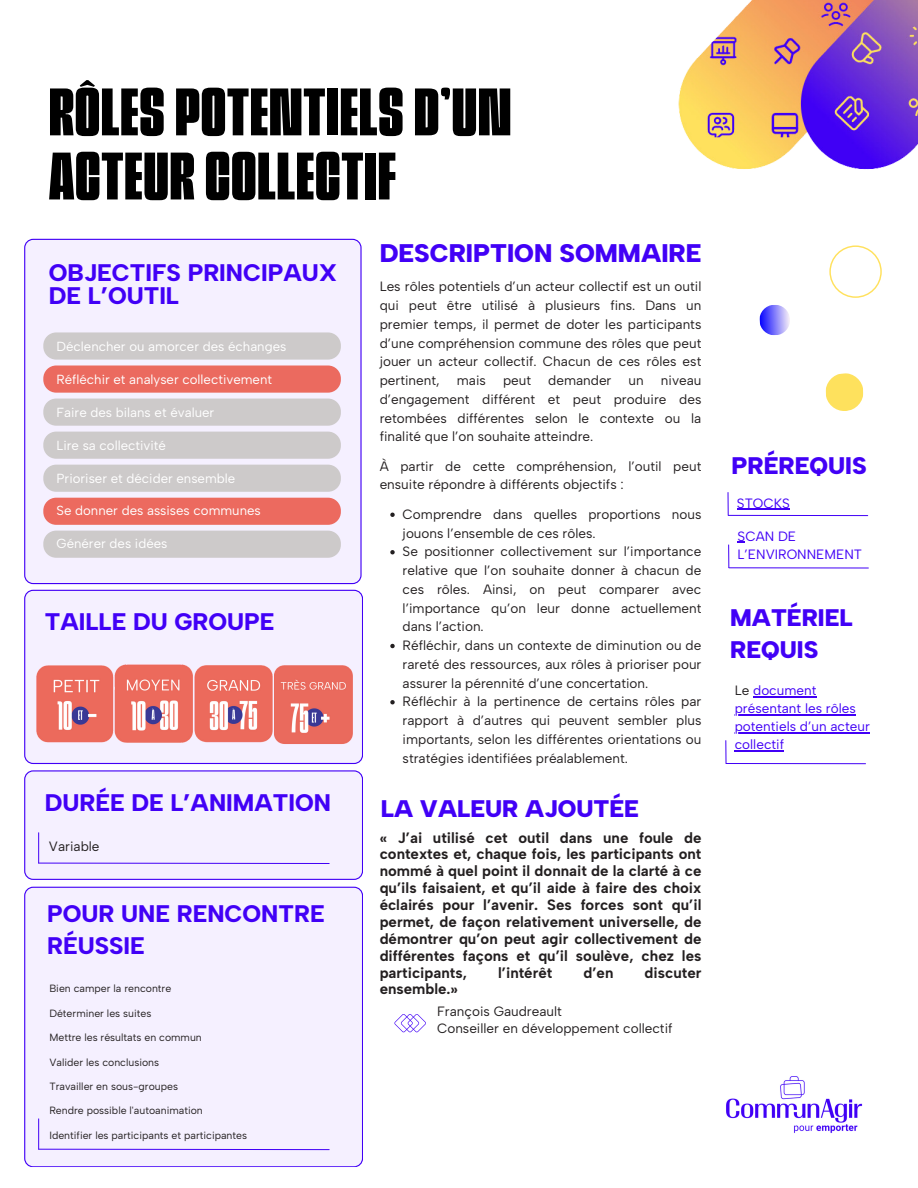
<style>
.page{position:relative;width:918px;height:1188px;background:#fff}
.page>*{position:absolute;margin:0;border:0;box-sizing:border-box;transform-origin:0 0}
.t1{font:600 63px/64.2px "Superlumina";letter-spacing:.015em;color:#000}
.t2{font:900 25.5px "Albert Sans";color:#4100f6}
.t3{font:800 24px/23.7px "Albert Sans";color:#4100f6}
.t4{font:900 24px/32.7px "Albert Sans";color:#4100f6}
.t5{font:700 15px/16.8px "Albert Sans";color:#231f20;text-align:justify}
.t6{font:13.5px/18.8px "Albert Sans";color:#231f20;text-align:justify}
.t7{font:13.5px/18px "Albert Sans";color:#4100f6}
.t8{font:13.2px "Albert Sans";color:#fff}
.t9{font:10.5px "Albert Sans";color:#231f20}
.s1{color:#231f20}
</style>
<div class="page">
<div style="left:24px;top:239px;width:338px;height:345px;background:#f5f0ff"></div>
<div style="left:43px;top:332px;width:298px;height:27px;background:#cdcaca;border-radius:13px"></div>
<div style="left:43px;top:366px;width:298px;height:27px;background:#eb6a5f;border-radius:13px"></div>
<div style="left:43px;top:399px;width:298px;height:27px;background:#cdcaca;border-radius:13px"></div>
<div style="left:43px;top:432px;width:298px;height:27px;background:#cdcaca;border-radius:13px"></div>
<div style="left:43px;top:465px;width:298px;height:27px;background:#cdcaca;border-radius:13px"></div>
<div style="left:43px;top:498px;width:298px;height:27px;background:#ec6a5f;border-radius:13px"></div>
<div style="left:43px;top:531px;width:298px;height:27px;background:#cdcaca;border-radius:13px"></div>
<svg style="left:390px;top:513px;width:5px;height:4px"></svg>
<svg style="left:390px;top:550px;width:5px;height:4px"></svg>
<svg style="left:390px;top:644px;width:5px;height:4px"></svg>
<svg style="left:390px;top:700px;width:5px;height:4px"></svg>
<img style="left:678px;top:0;width:240px;height:170px">
<div style="left:24px;top:590px;width:339px;height:174px;background:#f5f0ff"></div>
<div style="left:24px;top:770px;width:339px;height:109px;background:#f5f0ff"></div>
<hr style="left:39px;top:863px;width:290px;height:1px;background:#4100f6">
<hr style="left:38px;top:833px;width:1px;height:30px;background:#4100f6">
<svg style="left:394px;top:1014px;width:32px;height:18px"></svg>
<img style="left:726px;top:1076px;width:137px;height:57px">
<div style="left:24px;top:887px;width:339px;height:280px;background:#f5f0ff"></div>
<hr style="left:39px;top:1149px;width:290px;height:1px;background:#4100f6">
<hr style="left:38px;top:1119px;width:1px;height:30px;background:#4100f6">
<img style="left:33px;top:664px;width:320px;height:80px">
<hr style="left:728px;top:515px;width:140px;height:1px;background:#4100f6">
<svg style="left:728px;top:493px;width:1px;height:22px"></svg>
<hr style="left:737px;top:509px;width:53px;height:1px;background:#4100f6">
<svg style="left:829px;top:245px;width:53px;height:53px"></svg>
<svg style="left:825px;top:373px;width:39px;height:38px"></svg>
<svg style="left:759px;top:305px;width:31px;height:30px"></svg>
<hr style="left:753px;top:696px;width:64px;height:1px;background:#4100f6">
<hr style="left:735px;top:714px;width:121px;height:1px;background:#4100f6">
<hr style="left:735px;top:732px;width:135px;height:1px;background:#4100f6">
<hr style="left:735px;top:750px;width:49px;height:1px;background:#4100f6">
<hr style="left:726px;top:763px;width:140px;height:1px;background:#4100f6">
<svg style="left:725px;top:741px;width:1px;height:22px"></svg>
<hr style="left:729px;top:567px;width:139px;height:1px;background:#4100f6">
<svg style="left:728px;top:545px;width:1px;height:23px"></svg>
<p class="t1" style="left:49px;top:79px;width:464px">RÔLES POTENTIELS D’UN<br>ACTEUR COLLECTIF</p>
<p class="t3" style="left:49px;top:260px;width:290px">OBJECTIFS PRINCIPAUX<br>DE L’OUTIL</p>
<p class="t8" style="left:64px;top:338px;width:231px">Déclencher ou amorcer des échanges</p>
<p class="t8" style="left:64px;top:371px;width:217px">Réfléchir et analyser collectivement</p>
<p class="t8" style="left:64px;top:404px;width:159px">Faire des bilans et évaluer</p>
<p class="t8" style="left:64px;top:437px;width:111px">Lire sa collectivité</p>
<p class="t8" style="left:64px;top:470px;width:180px">Prioriser et décider ensemble</p>
<p class="t8" style="left:64px;top:503px;width:206px">Se do ner des a sises communes</p>
<p class="t8" style="left:64px;top:535px;width:112px">Générer des idées</p>
<p class="t8" style="left:57px;top:338px;width:231px">Déclencher ou amorcer des échanges</p>
<p class="t8" style="left:57px;top:371px;width:217px">Réfléchir et analyser collectivement</p>
<p class="t8" style="left:57px;top:404px;width:159px">Faire des bilans et évaluer</p>
<p class="t8" style="left:57px;top:437px;width:111px">Lire sa collectivité</p>
<p class="t8" style="left:57px;top:470px;width:180px">Prioriser et décider ensemble</p>
<p class="t8" style="left:57px;top:503px;width:206px">Se donner des assises communes</p>
<p class="t8" style="left:57px;top:536px;width:112px">Générer des idées</p>
<p class="t3" style="left:45px;top:610px;width:231px">TAILLE DU GROUPE</p>
<h2 class="t3" style="left:45px;top:790px;width:288px">DURÉE DE L’ANIMATION</h2>
<h5 class="t6" style="left:49px;top:837px;width:52px">Variable</h5>
<p class="t3" style="left:47px;top:897px;width:279px;line-height:32.7px">POUR UNE RENCONTRE<br>RÉUSSIE</p>
<p class="t9" style="left:49px;top:982px;width:123px">Bien camper la rencontre</p>
<h2 class="t9" style="left:49px;top:1007px;width:103px">Déterminer les suites</h2>
<h3 class="t9" style="left:49px;top:1031px;width:154px">Mettre les résultats en commun</h3>
<h2 class="t9" style="left:49px;top:1056px;width:111px">Valider les conclusions</h2>
<p class="t9" style="left:49px;top:1080px;width:130px">Travailler en sous-groupes</p>
<p class="t9" style="left:49px;top:1104px;width:155px">Rendre possible l'autoanimation</p>
<p class="t9" style="left:49px;top:1129px;width:199px">Identifier les participants et participantes</p>
<h1 class="t2" style="left:380px;top:238px;width:323px">DESCRIPTION SOMMAIRE</h1>
<p class="t6" style="left:380px;top:277px;width:323px">Les rôles potentiels d’un acteur collectif est un outil qui peut être utilisé à plusieurs fins. Dans un premier temps, il permet de doter les participants d’une compréhension commune des rôles que peut jouer un acteur collectif. Chacun de ces rôles est pertinent,</p>
<p class="t6" style="left:457px;top:371px;width:31px">mais</p>
<p class="t6" style="left:503px;top:371px;width:30px">peut</p>
<p class="t6" style="left:548px;top:371px;width:65px">demander</p>
<p class="t6" style="left:629px;top:371px;width:17px">un</p>
<p class="t6" style="left:380px;top:371px;width:323px;text-indent:281px">niveau d’engagement différent et peut produire des retombées différentes selon le contexte ou la finalité que l’on souhaite atteindre.</p>
<h6 class="t6" style="left:380px;top:457px;width:323px">À partir de cette compréhension, l’outil peut ensuite répondre à différents objectifs :</h6>
<h6 class="t6" style="left:403px;top:505px;width:300px">Comprendre dans quelles proportions nous jouons l’ensemble de ces rôles.</h6>
<p class="t6" style="left:403px;top:542px;width:300px">Se positionner collectivement sur l’importance relative que l’on souhaite donner à chacun de ces rôles. Ainsi, on peut comparer avec l’importance qu’on leur donne actuellement dans l’action.</p>
<p class="t6" style="left:403px;top:636px;width:300px">Réfléchir, dans un contexte de diminution ou de rareté des ressources, aux rôles à prioriser pour assurer la pérennité d’une concertation.</p>
<p class="t6" style="left:403px;top:692px;width:300px">Réfléchir à la pertinence de certains rôles par rapport à d’autres qui peuvent sembler plus importants, selon les différentes orientations ou stratégies identifiées préalablement.</p>
<h2 class="t4" style="left:381px;top:793px;width:260px">LA VALEUR AJOUTÉE</h2>
<p class="t5" style="left:380px;top:829px;width:323px">« J’ai utilisé cet outil dans une foule de contextes et, chaque fois, les participants ont nommé à quel point il donnait de la clarté à ce qu’ils faisaient, et qu’il aide à faire des choix éclairés pour l’avenir. Ses forces sont qu’il permet, de façon relativement universelle, de démontrer qu’on peut agir collectivement de différentes façons et qu’il soulève, chez les participants,</p>
<p class="t5" style="left:498px;top:964px;width:56px">l’intérêt</p>
<p class="t5" style="left:583px;top:964px;width:32px">d’en</p>
<p class="t5" style="left:645px;top:964px;width:58px">discuter</p>
<p class="t5" style="left:380px;top:981px;width:80px">ensemble.»</p>
<h5 class="t6" style="left:437px;top:1003px;width:237px;line-height:16.8px">François Gaudreault<br>Conseiller en développement collectif</h5>
<h4 class="t4" style="left:732px;top:449px;width:137px">PRÉREQUIS</h4>
<h2 class="t7" style="left:737px;top:494px;width:54px">STOCKS</h2>
<p class="t7" style="left:738px;top:527px;width:126px">SCAN DE<br>L’ENVIRONNEMENT</p>
<p class="t4" style="left:730px;top:601px;width:124px">MATÉRIEL<br>REQUIS</p>
<p class="t7" style="left:735px;top:681px;width:83px"><span class="s1">Le</span> document</p>
<p class="t7" style="left:735px;top:699px;width:123px">présentant les rôles</p>
<p class="t7" style="left:735px;top:717px;width:137px">potentiels d’un acteur collectif</p>
</div>
